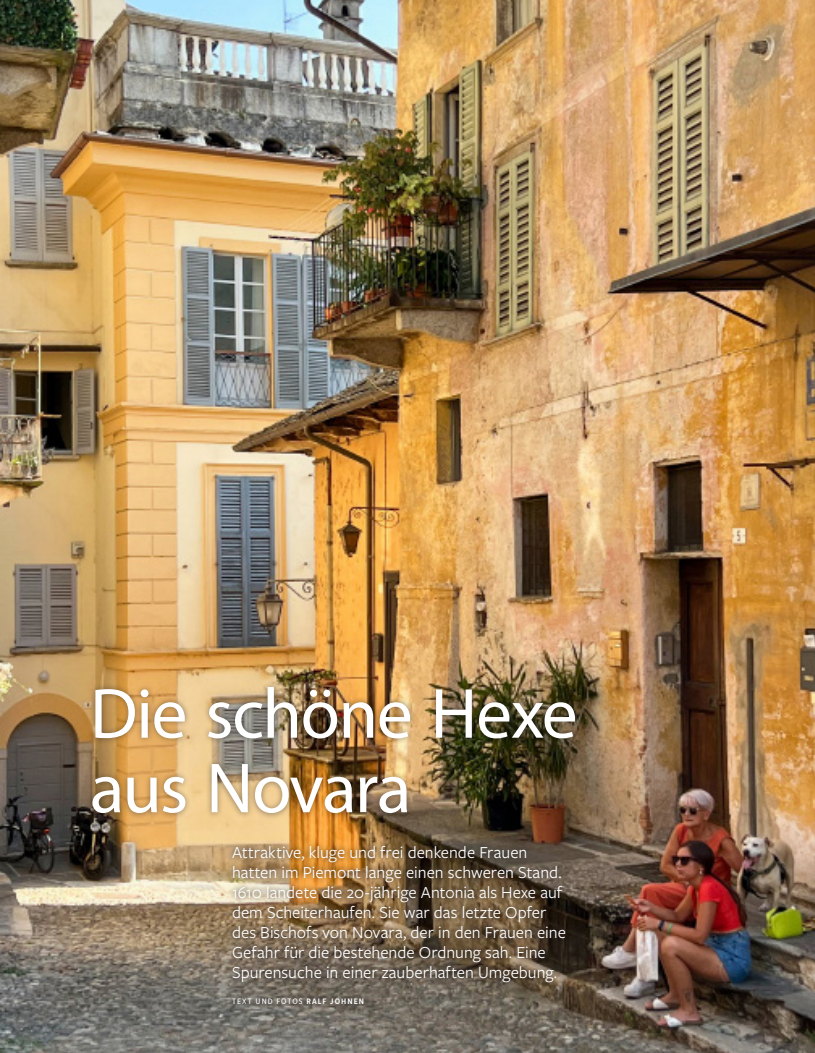
<style>
.page{position:relative;width:815px;height:1053px;background:#fff}
.page>*{position:absolute;margin:0;border:0;box-sizing:border-box;transform-origin:0 0}
.t1{font:71.5px/74.5px "Myriad Pro";letter-spacing:-.02em;color:#fff}
.t2{font:17.5px/20px "Freight Sans Pro";color:#fff}
.t3{font:500 8.75px "Freight Sans Cnd Pro";letter-spacing:.115em;color:#fff}
.s1{font-family:"Freight Sans Cnd Pro Semi";font-weight:400}
</style>
<div class="page">
<img style="left:0;top:0;width:815px;height:1052px">
<img style="left:226px;top:839px;width:345px;height:171px">
<div style="left:86px;top:680px;width:496px;height:140px;background:#231f20;opacity:.5"></div>
<h1 class="t1" style="left:90px;top:675px;width:489px">Die schöne Hexe aus Novara</h1>
<p class="t2" style="left:232px;top:841px;width:335px">Attraktive, kluge und frei denkende Frauen hatten im Piemont lange einen schweren Stand.<br>1610 landete die 20-jährige Antonia als Hexe auf dem Scheiterhaufen. Sie war das letzte Opfer des Bischofs von Novara, der in den Frauen eine Gefahr für die bestehende Ordnung sah. Eine Spurensuche in einer zauberhaften Umgebung.</p>
<p class="t3" style="left:232px;top:995px;width:134px">TEXT UND FOTOS <span class="s1">RALF JOHNEN</span></p>
</div>
